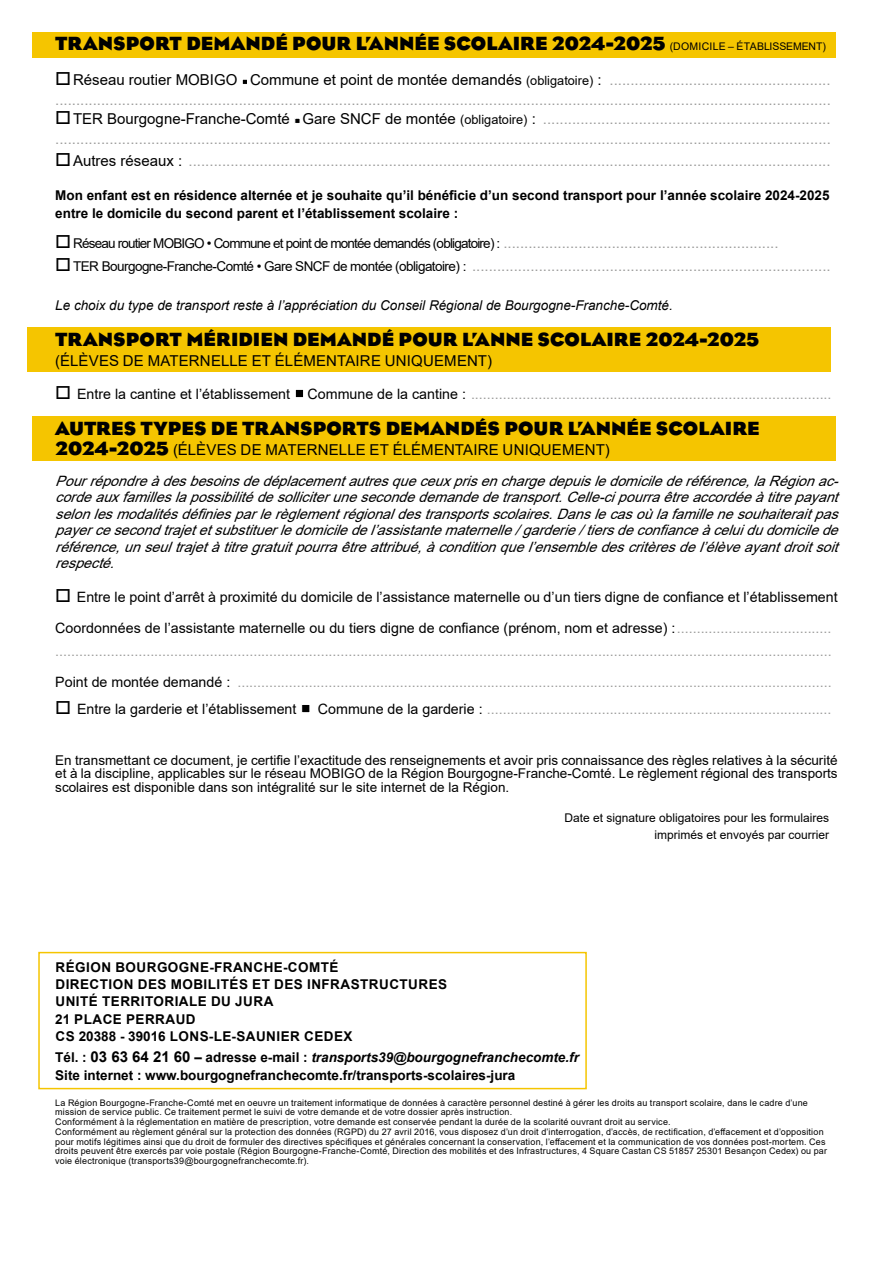
<style>
.page{position:relative;width:893px;height:1263px;background:#fff}
.page>*{position:absolute;margin:0;border:0;box-sizing:border-box;transform-origin:0 0}
.t1{font:700 19.5px "Eagle";color:#000}
.t2{font:15px/19.5px "Arial";color:#9d9d9c}
.t3{font:15px "Arial";letter-spacing:.01em;color:#000}
.t4{font:14.25px/31px "Arial";color:#9d9d9c}
.t5{font:italic 14.25px/16.5px "Arial";color:#000;text-align:justify}
.t6{font:14.25px/31px "Arial";color:#000}
.t7{font:13.5px/13.5px "Arial";color:#000;text-align:justify}
.t8{font:700 13.5px/18px "Arial";color:#000}
.t9{font:700 13.5px/17.2px "Arial";letter-spacing:.035em;color:#000}
.t10{font:italic 13.5px "Arial";color:#000}
.t11{font:12px/16.5px "Arial";color:#000;text-align:right}
.t12{font:9px/9.8px "Arial";letter-spacing:.02em;color:#000}
.s1{font-family:"Arial";font-weight:400;font-size:10.5px}
.s2{color:#000}
.s3{font-size:12.75px;color:#000}
.s4{font-size:13.5px;color:#000}
.s5{font-family:"Eagle";font-weight:700;font-size:19.5px}
.s6{color:#9d9d9c}
.s7{font-size:15px}
.s8{font-style:italic}
</style>
<div class="page">
<div style="left:32px;top:416px;width:804px;height:44px;background:#f5c500"></div>
<div style="left:32px;top:32px;width:804px;height:25px;background:#f5c500"></div>
<div style="left:27px;top:327px;width:804px;height:45px;background:#f5c500"></div>
<div style="left:38px;top:952px;width:549px;height:137px;border:2px solid #f5c500"></div>
<h1 class="t1" style="left:55px;top:31px;width:772px">TRANSPORT DEMANDÉ POUR L’ANNÉE SCOLAIRE 2024-2025 <span class="s1">(DOMICILE – ÉTABLISSEMENT)</span></h1>
<p class="t2" style="left:55px;top:70px;width:777px"><span class="s2">□Réseau routier MOBIGO</span> <span class="s2">■ Commune et point de montée demandés</span> <span class="s3">(obligatoire)</span> <span class="s2">:</span> ..................................................... ..........................................................................................................................................................................................</p>
<p class="t2" style="left:55px;top:109px;width:777px"><span class="s2">□TER Bourgogne-Franche-Comté</span> <span class="s2">■ Gare SNCF de montée</span> <span class="s3">(obligatoire)</span> <span class="s2">:</span> ..................................................................... ..........................................................................................................................................................................................</p>
<p class="t2" style="left:55px;top:151px;width:777px"><span class="s2">□Autres réseaux :</span> ..........................................................................................................................................................</p>
<p class="t8" style="left:55px;top:187px;width:776px">Mon enfant est en résidence alternée et je souhaite qu’il bénéficie d’un second transport pour l’année scolaire 2024-2025 entre le domicile du second parent et l’établissement scolaire :</p>
<p class="t2" style="left:55px;top:233px;width:725px"><span class="s2">□</span><span class="s4">Réseau routier MOBIGO • Commune et point de montée demandés (obligatoire) :</span> ..................................................................</p>
<p class="t2" style="left:55px;top:255px;width:777px"><span class="s2">□</span><span class="s4">TER Bourgogne-Franche-Comté • Gare SNCF de montée (obligatoire) :</span> ......................................................................................</p>
<p class="t10" style="left:55px;top:296px;width:619px">Le choix du type de transport reste à l’appréciation du Conseil Régional de Bourgogne-Franche-Comté.</p>
<h1 class="t1" style="left:55px;top:327px;width:705px">TRANSPORT MÉRIDIEN DEMANDÉ POUR L’ANNE SCOLAIRE 2024-2025</h1>
<p class="t3" style="left:55px;top:350px;width:438px">(ÉLÈVES DE MATERNELLE ET ÉLÉMENTAIRE UNIQUEMENT)</p>
<p class="t4" style="left:55px;top:378px;width:778px"><span class="s2">□ Entre la cantine et l’établissement</span> <span class="s2">■ Commune de la cantine :</span> ...........................................................................................</p>
<h1 class="t1" style="left:55px;top:416px;width:706px">AUTRES TYPES DE TRANSPORTS DEMANDÉS POUR L’ANNÉE SCOLAIRE</h1>
<p class="t3" style="left:55px;top:439px;width:556px"><span class="s5">2024-2025</span> (ÉLÈVES DE MATERNELLE ET ÉLÉMENTAIRE UNIQUEMENT)</p>
<p class="t5" style="left:55px;top:473px;width:791px">Pourrépondreàdesbesoinsdedéplacementautresqueceuxprisenchargedepuisledomicilederéférence,laRégionac&shy;cordeauxfamilleslapossibilitédesolliciterunesecondedemandedetransport.Celle-cipourraêtreaccordéeàtitrepayant selonlesmodalitésdéfiniesparlerèglementrégionaldestransportsscolaires.Danslecasoùlafamillenesouhaiteraitpas payercesecondtrajetetsubstituerledomiciledel’assistantematernelle/garderie/tiersdeconfianceàceluidudomicilede référence,unseultrajetàtitregratuitpourraêtreattribué,àconditionquel’ensembledescritèresdel’élèveayantdroitsoit respecté.</p>
<p class="t6" style="left:55px;top:582px;width:784px">□ Entre le point d’arrêt à proximité du domicile de l’assistance maternelle ou d’un tiers digne de confiance et l’établissement<br>Coordonnées de l’assistante maternelle ou du tiers digne de confiance (prénom, nom et adresse) :<span class="s6">.......................................</span></p>
<p class="t4" style="left:55px;top:635px;width:778px">....................................................................................................................................................................................................<br><span class="s2">Point de montée demandé :</span> ......................................................................................................................................................</p>
<p class="t4" style="left:55px;top:693px;width:778px"><span class="s2">□ Entre la garderie et l’établissement</span> <span class="s2">■ Commune de la garderie :</span> .......................................................................................</p>
<p class="t7" style="left:55px;top:753px;width:784px">En transmettant ce document, je certifie l’exactitude des renseignements et avoir pris connaissance des règles relatives à la sécurité et à la discipline, applicables sur le réseau MOBIGO de la Région Bourgogne-Franche-Comté. Le règlement régional des transports scolaires est disponible dans son intégralité sur le site internet de la Région.</p>
<p class="t11" style="left:564px;top:810px;width:266px">Date et signature obligatoires pour les formulaires imprimés et envoyés par courrier</p>
<p class="t9" style="left:55px;top:959px;width:393px">RÉGION BOURGOGNE-FRANCHE-COMTÉ<br>DIRECTION DES MOBILITÉS ET DES INFRASTRUCTURES UNITÉ TERRITORIALE DU JURA<br>21 PLACE PERRAUD<br>CS 20388 - 39016 LONS-LE-SAUNIER CEDEX</p>
<p class="t8" style="left:55px;top:1049px;width:525px;line-height:17.2px">Tél. : <span class="s7">03 63 64 21 60</span> – adresse e-mail : <span class="s8">transports39@bourgognefranchecomte.fr<br></span>Site internet : www.bourgognefranchecomte.fr/transports-scolaires-jura</p>
<p class="t12" style="left:55px;top:1097px;width:773px">La Région Bourgogne-Franche-Comté met en oeuvre un traitement informatique de données à caractère personnel destiné à gérer les droits au transport scolaire, dans le cadre d’une mission de service public. Ce traitement permet le suivi de votre demande et de votre dossier après instruction.<br>Conformément à la réglementation en matière de prescription, votre demande est conservée pendant la durée de la scolarité ouvrant droit au service.<br>Conformément au règlement général sur la protection des données (RGPD) du 27 avril 2016, vous disposez d’un droit d’interrogation, d’accès, de rectification, d’effacement et d’opposition pour motifs légitimes ainsi que du droit de formuler des directives spécifiques et générales concernant la conservation, l’effacement et la communication de vos données post-mortem. Ces droits peuvent être exercés par voie postale (Région Bourgogne-Franche-Comté, Direction des mobilités et des Infrastructures, 4 Square Castan CS 51857 25301 Besançon Cedex) ou par voie électronique (transports39@bourgognefranchecomte.fr).</p>
</div>
